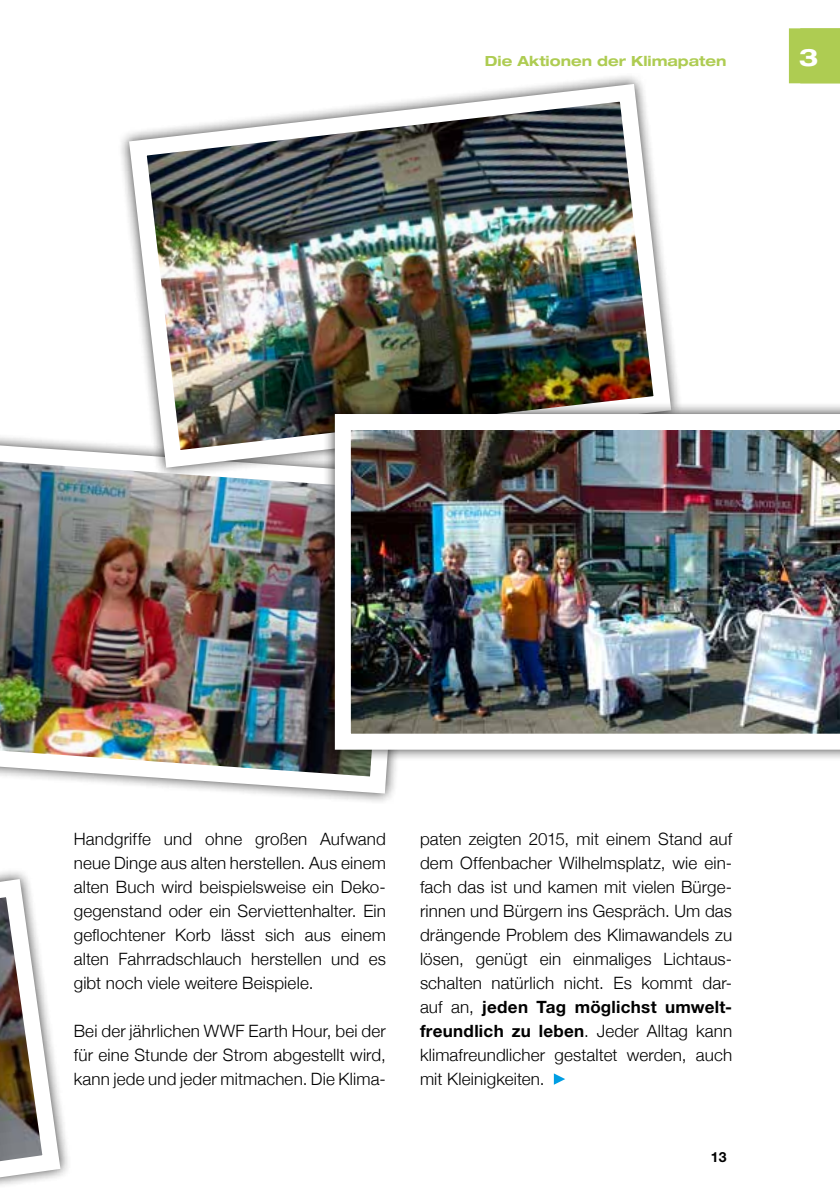
<style>
.page{position:relative;width:840px;height:1191px;background:#fff}
.page>*{position:absolute;margin:0;border:0;box-sizing:border-box;transform-origin:0 0}
.t1{font:700 expanded 24px "Helvetica Neue";color:#fff}
.t2{font:300 17px/24px "Helvetica Neue";letter-spacing:.01em;color:#000;text-align:justify}
.t3{font:700 expanded 14px "Helvetica Neue";color:#aecc52}
.t4{font:700 14px "Helvetica Neue";color:#000}
.s1{font-weight:700}
</style>
<div class="page">
<img style="left:0;top:437px;width:396px;height:365px">
<img style="left:120px;top:76px;width:559px;height:400px">
<svg style="left:553px;top:1073px;width:12px;height:11px"></svg>
<svg style="left:0;top:871px;width:68px;height:315px"></svg>
<div style="left:323px;top:402px;width:516px;height:360px;background:#000;opacity:.75"></div>
<img style="left:334px;top:414px;width:505px;height:335px">
<div style="left:788px;top:28px;width:51px;height:55px;background:#aecc52"></div>
<p class="t3" style="left:484px;top:52px;width:243px">Die Aktionen der Klimapaten</p>
<h1 class="t1" style="left:798px;top:42px;width:21px">3</h1>
<p class="t2" style="left:74px;top:826px;width:313px">Handgriffe und ohne großen Aufwand neue Dinge aus alten herstellen. Aus einem alten Buch wird beispielsweise ein Deko&shy;gegenstand oder ein Serviettenhalter. Ein geflochtener Korb lässt sich aus einem alten Fahrradschlauch herstellen und es gibt noch viele weitere Beispiele.</p>
<p class="t2" style="left:74px;top:1018px;width:313px">Bei der jährlichen WWF Earth Hour, bei der für eine Stunde der Strom abgestellt wird, kann jede und jeder mitmachen. Die Klima-</p>
<p class="t2" style="left:420px;top:826px;width:313px">paten zeigten 2015, mit einem Stand auf dem Offenbacher Wilhelmsplatz, wie ein&shy;fach das ist und kamen mit vielen Bürge&shy;rinnen und Bürgern ins Gespräch. Um das drängende Problem des Klimawandels zu lösen, genügt ein einmaliges Lichtaus&shy;schalten natürlich nicht. Es kommt dar&shy;auf an, <span class="s1">jeden Tag möglichst umwelt&shy;freundlich zu leben</span>. Jeder Alltag kann klimafreundlicher gestaltet werden, auch mit Kleinigkeiten.</p>
<p class="t4" style="left:710px;top:1148px;width:17px">13</p>
</div>
